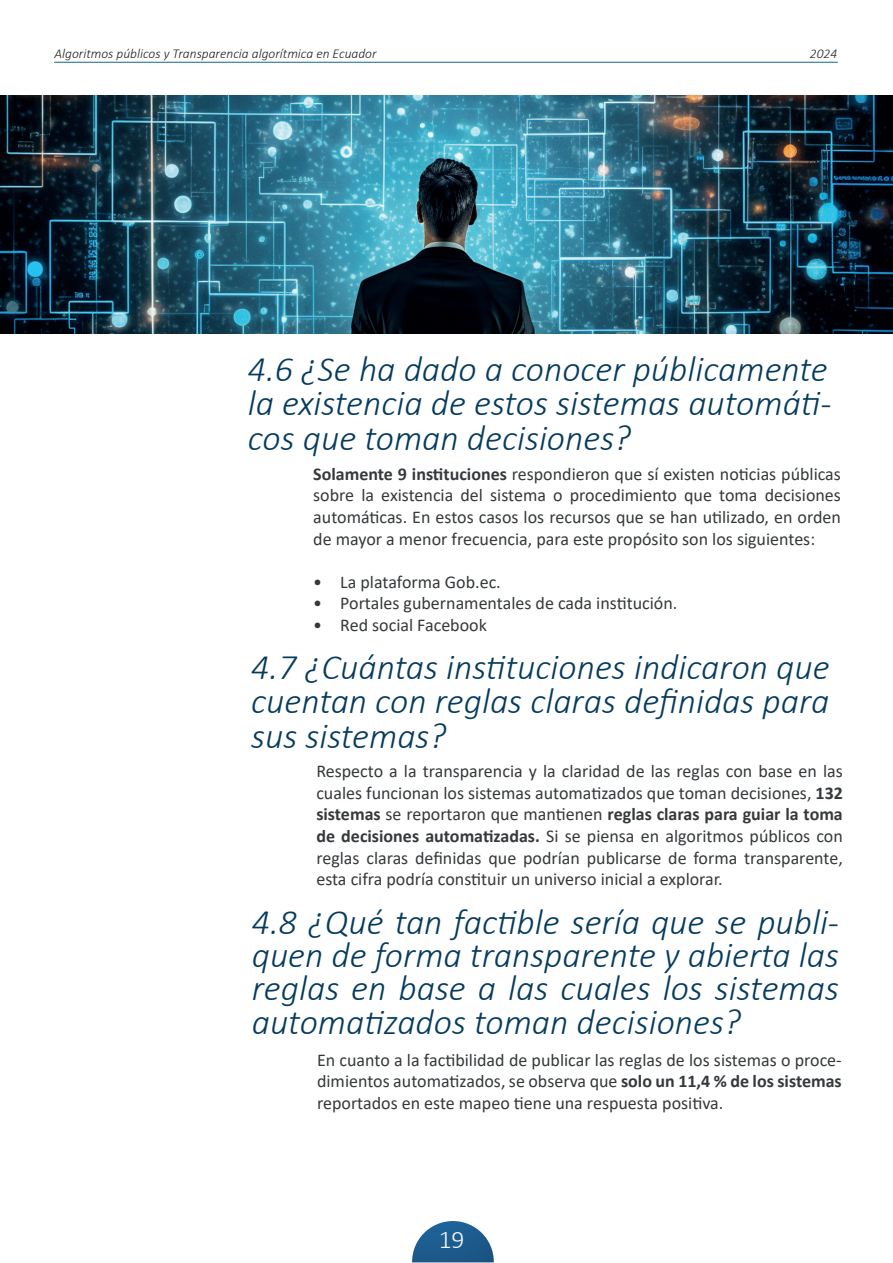
<style>
.page{position:relative;width:893px;height:1263px;background:#fff}
.page>*{position:absolute;margin:0;border:0;box-sizing:border-box;transform-origin:0 0}
.t1{font:italic 300 36px/34.5px "Calibri";color:#053b5d;text-align:justify}
.t2{font:300 25.5px "Calibri";color:#f6f8f4}
.t3{font:18px/21.6px "Calibri";color:#35393b;text-align:justify}
.t4{font:italic 300 13.5px "Calibri";color:#231f20}
.s1{font-weight:700}
</style>
<div class="page">
<img style="left:0;top:96px;width:893px;height:237px">
<hr style="left:54px;top:62px;width:784px;height:1px;background:#156686">
<svg style="left:412px;top:1221px;width:82px;height:41px"></svg>
<p class="t4" style="left:55px;top:45px;width:323px">Algoritmos públicos y Transparencia algorítmica en Ecuador</p>
<p class="t4" style="left:810px;top:45px;width:29px">2024</p>
<h1 class="t1" style="left:248px;top:351px;width:585px">4.6 ¿Se ha dado a conocer públicamente la existencia de estos sistemas automáti&shy;cos que toman decisiones?</h1>
<p class="t3" style="left:313px;top:462px;width:529px"><span class="s1">Solamente 9 instituciones</span> respondieron que sí existen noticias públicas sobre la existencia del sistema o procedimiento que toma decisiones automáticas. En estos casos los recursos que se han utilizado, en orden de mayor a menor frecuencia, para este propósito son los siguientes:</p>
<p class="t3" style="left:313px;top:570px;width:189px">• La plataforma Gob.ec.</p>
<p class="t3" style="left:313px;top:592px;width:366px">• Portales gubernamentales de cada institución.</p>
<p class="t3" style="left:313px;top:614px;width:175px">• Red social Facebook</p>
<h1 class="t1" style="left:251px;top:649px;width:580px">4.7 ¿Cuántas instituciones indicaron que cuentan con reglas claras definidas para sus sistemas?</h1>
<p class="t3" style="left:316px;top:760px;width:528px">Respecto a la transparencia y la claridad de las reglas con base en las cuales funcionan los sistemas automatizados que toman decisiones, <span class="s1">132 sistemas</span> se reportaron que mantienen <span class="s1">reglas claras para guiar la toma de decisiones automatizadas.</span> Si se piensa en algoritmos públicos con reglas claras definidas que podrían publicarse de forma transparente, esta cifra podría constituir un universo inicial a explorar.</p>
<h1 class="t1" style="left:252px;top:906px;width:589px;line-height:33px">4.8 ¿Qué tan factible sería que se publi&shy;quen de forma transparente y abierta las reglas en base a las cuales los sistemas automatizados toman decisiones?</h1>
<p class="t3" style="left:317px;top:1048px;width:526px">En cuanto a la factibilidad de publicar las reglas de los sistemas o proce&shy;dimientos automatizados, se observa que <span class="s1">solo un 11,4 % de los sistemas </span>reportados en este mapeo tiene una respuesta positiva.</p>
<h2 class="t2" style="left:439px;top:1224px;width:27px">19</h2>
</div>
